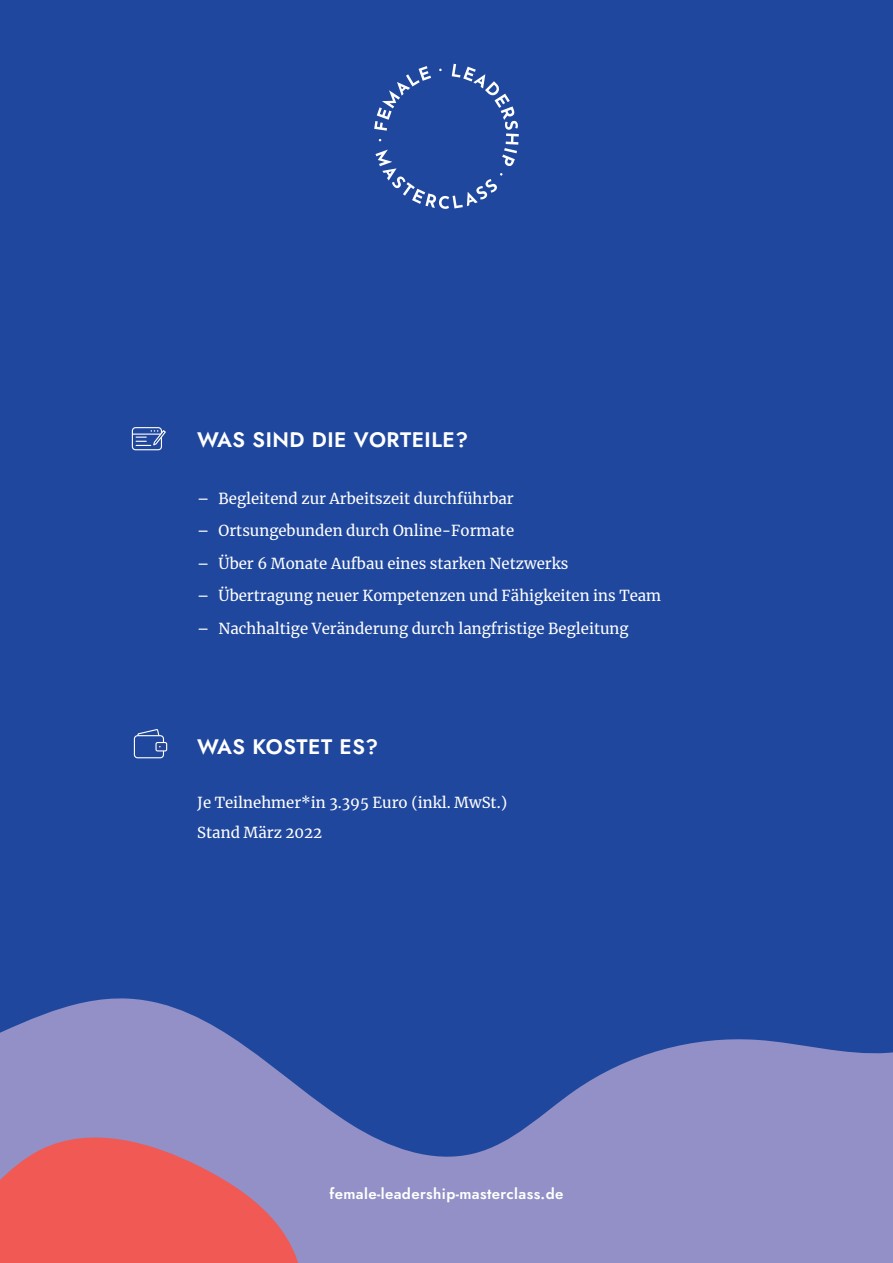
<style>
.page{position:relative;width:893px;height:1263px;background:#1f479d}
.page>*{position:absolute;margin:0;border:0;box-sizing:border-box;transform-origin:0 0}
.t1{font:600 21px "Jost";letter-spacing:.025em;color:#fff}
.t2{font:15px/30px "Merriweather";color:#fff}
.t3{font:600 15px "Jost";letter-spacing:.025em;color:#fff}
</style>
<div class="page">
<svg style="left:0;top:998px;width:893px;height:265px;fill:#9290c6"></svg>
<svg style="left:0;top:1125px;width:310px;height:138px;background:#d26a78"></svg>
<svg style="left:374px;top:64px;width:145px;height:145px"></svg>
<div style="left:134px;top:735px;width:30px;height:23px;border:1px solid #fff;border-radius:3px"></div>
<div style="left:156px;top:742px;width:11px;height:9px;background:#264496;border-radius:2px"></div>
<div style="left:155px;top:742px;width:12px;height:9px;border:1px solid #fff;border-radius:2px"></div>
<svg style="left:137px;top:729px;width:24px;height:18px"></svg>
<div style="left:132px;top:427px;width:30px;height:23px;border:1px solid #fff;border-radius:3px"></div>
<svg style="left:132px;top:429px;width:34px;height:18px"></svg>
<h1 class="t1" style="left:197px;top:426px;width:272px">WAS SIND DIE VORTEILE?</h1>
<p class="t2" style="left:197px;top:483px;width:318px">– Begleitend zur Arbeitszeit durchführbar</p>
<p class="t2" style="left:197px;top:516px;width:318px">– Ortsungebunden durch Online-Formate</p>
<p class="t2" style="left:197px;top:548px;width:372px">– Über 6 Monate Aufbau eines starken Netzwerks</p>
<p class="t2" style="left:197px;top:581px;width:465px">– Übertragung neuer Kompetenzen und Fähigkeiten ins Team</p>
<p class="t2" style="left:197px;top:613px;width:433px">– Nachhaltige Veränderung durch langfristige Begleitung</p>
<h1 class="t1" style="left:197px;top:732px;width:182px">WAS KOSTET ES?</h1>
<p class="t2" style="left:197px;top:787px;width:311px">Je Teilnehmer*in 3.395 Euro (inkl. MwSt.)<br>Stand März 2022</p>
<p class="t3" style="left:330px;top:1184px;width:235px">female-leadership-masterclass.de</p>
</div>
